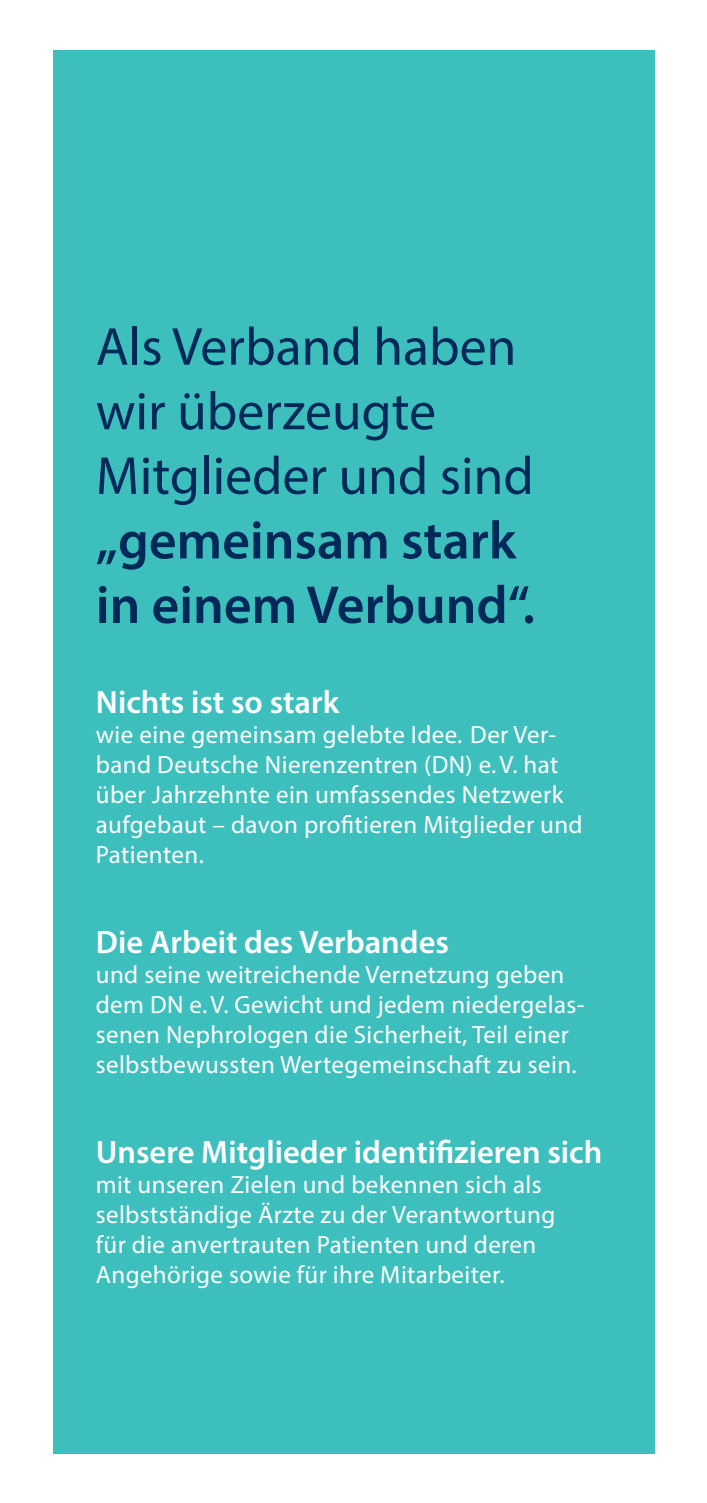
<style>
.page{position:relative;width:707px;height:1503px;background:#fff}
.page>*{position:absolute;margin:0;border:0;box-sizing:border-box;transform-origin:0 0}
.t1{font:53.75px/64.5px "Myriad Pro";color:#002959}
.t2{font:600 32.5px "Myriad Pro";color:#fff}
.t3{font:25px/30px "Myriad Pro";letter-spacing:.015em;color:#fff}
.s1{font-weight:600}
</style>
<div class="page">
<div style="left:53px;top:50px;width:601px;height:1403px;background:#3dbfbd"></div>
<p class="t1" style="left:96px;top:313px;width:440px">Als Verband haben wir überzeugte<br>Mitglieder und sind <span class="s1">„gemeinsam stark in einem Verbund“.</span></p>
<p class="t2" style="left:96px;top:681px;width:245px">Nichts ist so stark</p>
<p class="t3" style="left:96px;top:719px;width:488px">wie eine gemeinsam gelebte Idee. Der Ver&shy;band Deutsche Nierenzentren (DN) e.V. hat über Jahrzehnte ein umfassendes Netzwerk aufgebaut – davon profitieren Mitglieder und Patienten.</p>
<p class="t2" style="left:96px;top:921px;width:355px">Die Arbeit des Verbandes</p>
<p class="t3" style="left:96px;top:959px;width:490px">und seine weitreichende Vernetzung geben dem DN e.V. Gewicht und jedem niedergelas&shy;senen Nephrologen die Sicherheit, Teil einer selbstbewussten Wertegemeinschaft zu sein.</p>
<p class="t2" style="left:96px;top:1131px;width:508px">Unsere Mitglieder identifizieren sich</p>
<p class="t3" style="left:96px;top:1169px;width:461px">mit unseren Zielen und bekennen sich als selbstständige Ärzte zu der Verantwortung für die anvertrauten Patienten und deren Angehörige sowie für ihre Mitarbeiter.</p>
</div>
